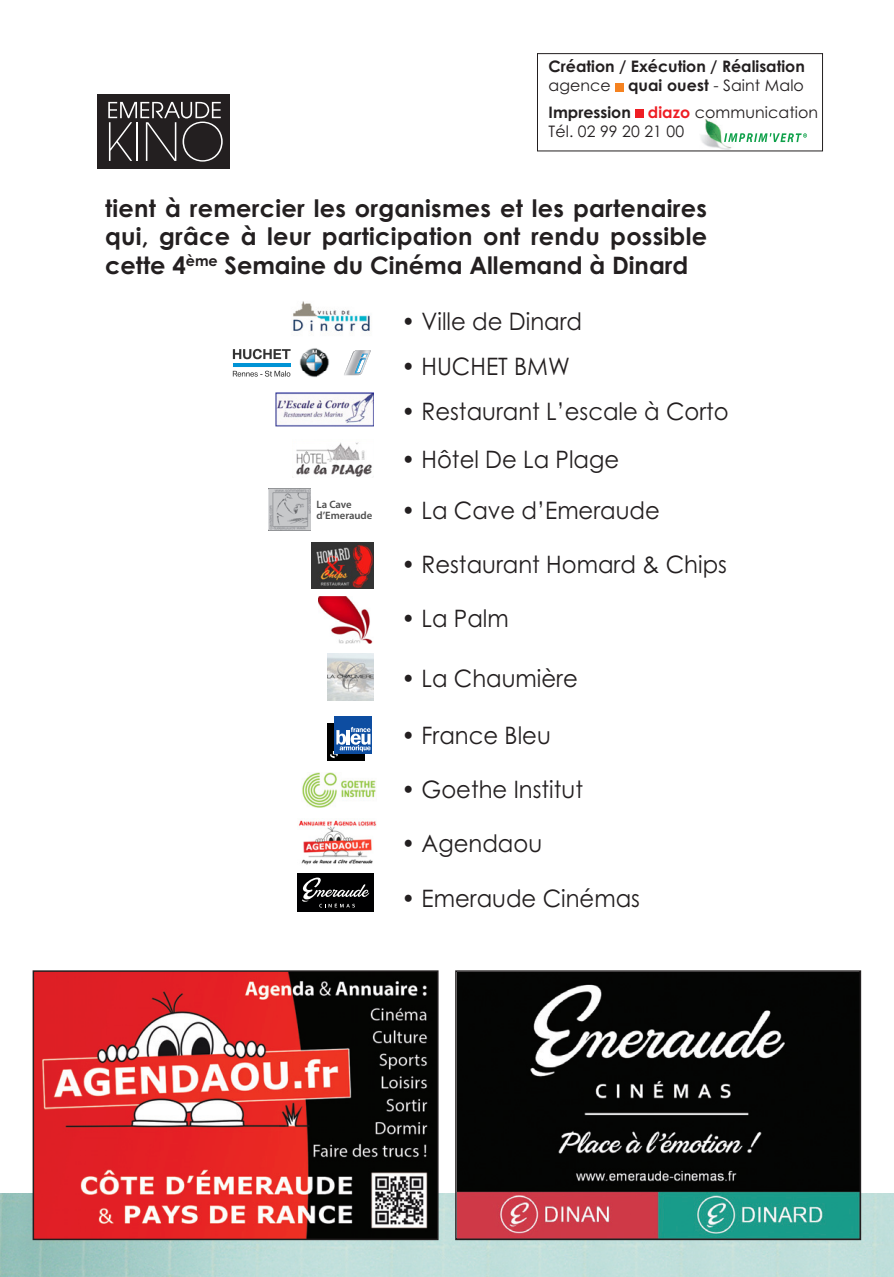
<style>
.page{position:relative;width:894px;height:1277px;background:#fff}
.page>*{position:absolute;margin:0;border:0;box-sizing:border-box;transform-origin:0 0}
.t1{font:24px "Century Gothic";color:#231f20;scale:.95 1}
.t2{font:700 24px/28.8px "Century Gothic";color:#231f20;text-align:justify}
.t3{font:700 15.9px/18.9px "Century Gothic";color:#231f20}
.t4{font:15.9px/18.9px "Century Gothic";letter-spacing:.005em;color:#231f20}
.t5{font:600 10.8px/10.8px "Myriad Pro";color:#4d4d4d}
.s1{font-weight:400}
.s2{font-weight:700}
.s3{font-weight:700;color:#ee1d23}
</style>
<div class="page">
<img style="left:0;top:1193px;width:894px;height:83px">
<div style="left:98px;top:94px;width:132px;height:74px;background:#231f20"></div>
<svg style="left:108px;top:102px;width:115px;height:59px"></svg>
<img style="left:36px;top:973px;width:399px;height:263px">
<div style="left:33px;top:970px;width:405px;height:269px;border:2px solid #231f20"></div>
<img style="left:458px;top:973px;width:400px;height:263px">
<div style="left:455px;top:970px;width:406px;height:269px;border:2px solid #231f20"></div>
<div style="left:537px;top:53px;width:286px;height:98px;border:1px solid #231f20"></div>
<div style="left:615px;top:83px;width:8px;height:8px;background:#f58220"></div>
<div style="left:635px;top:110px;width:8px;height:8px;background:#ee1d23"></div>
<img style="left:699px;top:120px;width:35px;height:30px">
<svg style="left:724px;top:133px;width:83px;height:9px"></svg>
<svg style="left:327px;top:716px;width:45px;height:45px"></svg>
<img style="left:368px;top:350px;width:3px;height:8px">
<svg style="left:345px;top:350px;width:23px;height:25px"></svg>
<svg style="left:233px;top:349px;width:58px;height:27px"></svg>
<img style="left:299px;top:348px;width:18px;height:29px">
<svg style="left:317px;top:348px;width:12px;height:29px"></svg>
<div style="left:297px;top:872px;width:76px;height:39px;background:#000001"></div>
<svg style="left:302px;top:877px;width:67px;height:30px"></svg>
<img style="left:298px;top:820px;width:78px;height:45px">
<img style="left:292px;top:442px;width:80px;height:35px">
<img style="left:318px;top:596px;width:55px;height:47px">
<img style="left:327px;top:653px;width:46px;height:47px">
<div style="left:273px;top:390px;width:103px;height:39px;background:linear-gradient(to right,#8c8dc8,#8c8dc8)"></div>
<img style="left:276px;top:393px;width:98px;height:34px">
<img style="left:311px;top:542px;width:62px;height:46px">
<img style="left:302px;top:772px;width:74px;height:35px">
<img style="left:293px;top:301px;width:77px;height:33px">
<img style="left:268px;top:488px;width:42px;height:42px">
<p class="t3" style="left:548px;top:58px;width:258px">Création / Exécution / Réalisation <span class="s1">agence</span> quai ouest <span class="s1">- Saint Malo</span></p>
<p class="t4" style="left:548px;top:104px;width:271px"><span class="s2">Impression</span> <span class="s3">diazo</span> communication<br>Tél. 02 99 20 21 00</p>
<p class="t2" style="left:105px;top:196px;width:603px">tient à remercier les organismes et les partenaires qui, grâce à leur participation ont rendu possible cette 4<sup>ème</sup> Semaine du Cinéma Allemand à Dinard</p>
<p class="t5" style="left:316px;top:498px;width:57px">La Cave d’Emeraude</p>
<p class="t1" style="left:401px;top:312px;width:192px">• Ville de Dinard</p>
<p class="t1" style="left:401px;top:357px;width:179px">• HUCHET BMW</p>
<p class="t1" style="left:401px;top:402px;width:346px">• Restaurant L’escale à Corto</p>
<p class="t1" style="left:401px;top:450px;width:231px">• Hôtel De La Plage</p>
<p class="t1" style="left:401px;top:501px;width:274px">• La Cave d’Emeraude</p>
<p class="t1" style="left:401px;top:555px;width:344px">• Restaurant Homard &amp; Chips</p>
<p class="t1" style="left:401px;top:609px;width:114px">• La Palm</p>
<p class="t1" style="left:401px;top:669px;width:187px">• La Chaumière</p>
<p class="t1" style="left:401px;top:726px;width:159px">• France Bleu</p>
<p class="t1" style="left:401px;top:780px;width:193px">• Goethe Institut</p>
<p class="t1" style="left:401px;top:834px;width:150px">• Agendaou</p>
<p class="t1" style="left:401px;top:888px;width:253px">• Emeraude Cinémas</p>
</div>
